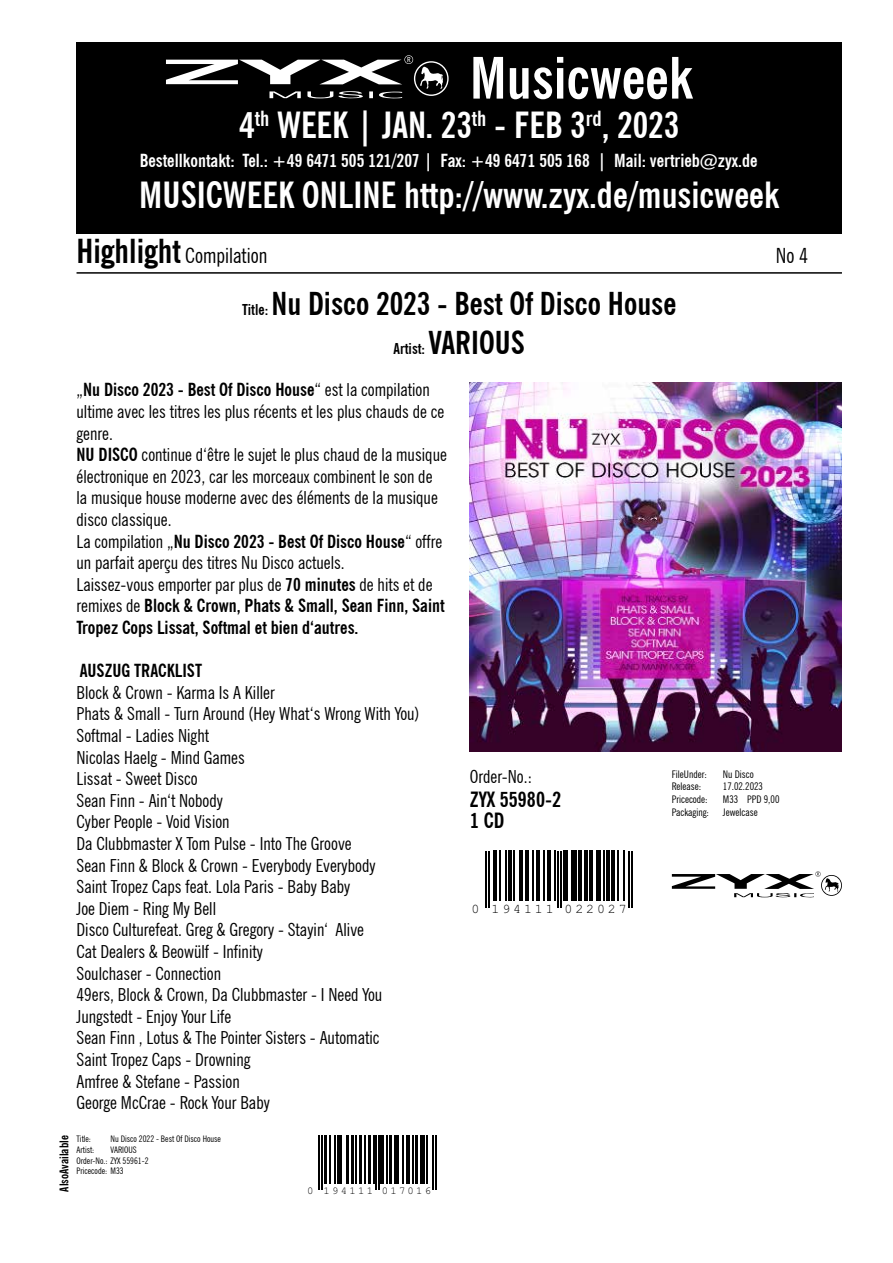
<style>
.page{position:relative;width:893px;height:1263px;background:#fff}
.page>*{position:absolute;margin:0;border:0;box-sizing:border-box;transform-origin:0 0}
.t1{font:700 condensed 57px "News Gothic BT";color:#fff}
.t2{font:700 condensed 36px/70.2px "News Gothic BT";color:#fff;text-align:center}
.t3{font:700 condensed 31.5px "News Gothic BT";color:#000}
.t4{font:condensed 21px "News Gothic BT";color:#000}
.t5{font:700 condensed 21px "News Gothic BT";color:#000}
.t6{font:condensed 18px/21.6px "News Gothic BT";color:#000}
.t7{font:700 condensed 18px "News Gothic BT";color:#fff}
.t8{font:700 condensed 18px "News Gothic BT";color:#000}
.t9{font:700 condensed 15px "News Gothic BT";color:#000}
.t10{font:13.35px "Arial";letter-spacing:.215em;color:#000}
.t11{font:700 condensed 12px "News Gothic BT";color:#000}
.t12{font:10.65px "Arial";letter-spacing:.215em;color:#000}
.t13{font:condensed 10.5px "News Gothic BT";color:#000}
.t14{font:condensed 9px/10.6px "News Gothic BT";color:#000}
.s1{font-weight:700;font-size:33px}
.s2{font-size:15px}
.s3{font-size:31.5px}
.s4{font-weight:700}
</style>
<div class="page">
<div style="left:77px;top:43px;width:765px;height:191px;background:#000"></div>
<svg style="left:166px;top:55px;width:283px;height:43px"></svg>
<hr style="left:77px;top:272px;width:765px;height:2px;background:#000">
<img style="left:470px;top:383px;width:372px;height:369px">
<hr style="left:485px;top:851px;width:2px;height:56px;background:#000">
<hr style="left:488px;top:851px;width:2px;height:56px;background:#000">
<hr style="left:493px;top:851px;width:3px;height:50px;background:#000">
<hr style="left:499px;top:851px;width:2px;height:50px;background:#000">
<hr style="left:506px;top:851px;width:1px;height:50px;background:#000">
<hr style="left:509px;top:851px;width:3px;height:50px;background:#000">
<hr style="left:513px;top:851px;width:2px;height:50px;background:#000">
<hr style="left:520px;top:851px;width:3px;height:50px;background:#000">
<hr style="left:526px;top:851px;width:3px;height:50px;background:#000">
<hr style="left:532px;top:851px;width:2px;height:50px;background:#000">
<hr style="left:537px;top:851px;width:3px;height:50px;background:#000">
<hr style="left:543px;top:851px;width:1px;height:50px;background:#000">
<hr style="left:547px;top:851px;width:4px;height:50px;background:#000">
<hr style="left:554px;top:851px;width:1px;height:50px;background:#000">
<hr style="left:557px;top:851px;width:1px;height:56px;background:#000">
<hr style="left:560px;top:851px;width:1px;height:56px;background:#000">
<div style="left:563px;top:851px;width:5px;height:50px;background:#000"></div>
<hr style="left:571px;top:851px;width:1px;height:50px;background:#000">
<hr style="left:574px;top:851px;width:3px;height:50px;background:#000">
<hr style="left:579px;top:851px;width:3px;height:50px;background:#000">
<hr style="left:585px;top:851px;width:3px;height:50px;background:#000">
<hr style="left:589px;top:851px;width:4px;height:50px;background:#000">
<hr style="left:596px;top:851px;width:4px;height:50px;background:#000">
<hr style="left:603px;top:851px;width:2px;height:50px;background:#000">
<hr style="left:606px;top:851px;width:4px;height:50px;background:#000">
<hr style="left:611px;top:851px;width:3px;height:50px;background:#000">
<hr style="left:617px;top:851px;width:2px;height:50px;background:#000">
<hr style="left:624px;top:851px;width:1px;height:50px;background:#000">
<hr style="left:628px;top:851px;width:2px;height:56px;background:#000">
<hr style="left:631px;top:851px;width:2px;height:56px;background:#000">
<svg style="left:672px;top:871px;width:170px;height:27px"></svg>
<hr style="left:319px;top:1135px;width:1px;height:54px;background:#000">
<hr style="left:321px;top:1135px;width:1px;height:54px;background:#000">
<hr style="left:325px;top:1135px;width:2px;height:49px;background:#000">
<hr style="left:330px;top:1135px;width:1px;height:49px;background:#000">
<hr style="left:335px;top:1135px;width:1px;height:49px;background:#000">
<hr style="left:337px;top:1135px;width:3px;height:49px;background:#000">
<hr style="left:341px;top:1135px;width:1px;height:49px;background:#000">
<hr style="left:346px;top:1135px;width:2px;height:49px;background:#000">
<hr style="left:351px;top:1135px;width:2px;height:49px;background:#000">
<hr style="left:356px;top:1135px;width:1px;height:49px;background:#000">
<hr style="left:359px;top:1135px;width:3px;height:49px;background:#000">
<hr style="left:364px;top:1135px;width:2px;height:49px;background:#000">
<hr style="left:368px;top:1135px;width:3px;height:49px;background:#000">
<hr style="left:373px;top:1135px;width:1px;height:49px;background:#000">
<hr style="left:376px;top:1135px;width:1px;height:54px;background:#000">
<hr style="left:378px;top:1135px;width:1px;height:54px;background:#000">
<hr style="left:380px;top:1135px;width:4px;height:49px;background:#000">
<hr style="left:387px;top:1135px;width:1px;height:49px;background:#000">
<hr style="left:389px;top:1135px;width:3px;height:49px;background:#000">
<hr style="left:394px;top:1135px;width:3px;height:49px;background:#000">
<hr style="left:398px;top:1135px;width:1px;height:49px;background:#000">
<hr style="left:403px;top:1135px;width:1px;height:49px;background:#000">
<hr style="left:406px;top:1135px;width:4px;height:49px;background:#000">
<hr style="left:413px;top:1135px;width:1px;height:49px;background:#000">
<hr style="left:415px;top:1135px;width:3px;height:49px;background:#000">
<hr style="left:420px;top:1135px;width:3px;height:49px;background:#000">
<hr style="left:424px;top:1135px;width:1px;height:49px;background:#000">
<hr style="left:426px;top:1135px;width:2px;height:49px;background:#000">
<hr style="left:432px;top:1135px;width:2px;height:54px;background:#000">
<hr style="left:435px;top:1135px;width:1px;height:54px;background:#000">
<h1 class="t1" style="left:470px;top:43px;width:224px">Musicweek</h1>
<h2 class="t2" style="left:139px;top:90px;width:641px">4<sup>th</sup> WEEK | JAN. 23<sup>th</sup> - FEB 3<sup>rd</sup>, 2023<br>MUSICWEEK ONLINE http://www.zyx.de/musicweek</h2>
<p class="t4" style="left:77px;top:243px;width:192px"><span class="s1">Highlight</span> Compilation</p>
<p class="t4" style="left:776px;top:243px;width:34px">No 4</p>
<h3 class="t3" style="left:242px;top:285px;width:436px"><span class="s2">Title:</span> Nu Disco 2023 - Best Of Disco House</h3>
<p class="t9" style="left:393px;top:339px;width:133px">Artist: <span class="s3">VARIOUS</span></p>
<p class="t6" style="left:77px;top:379px;width:372px">„<span class="s4">Nu Disco 2023 - Best Of Disco House</span>“ est la compilation ultime avec les titres les plus récents et les plus chauds de ce genre.<br><span class="s4">NU DISCO</span> continue d‘être le sujet le plus chaud de la musique électronique en 2023, car les morceaux combinent le son de la musique house moderne avec des éléments de la musique disco classique.<br>La compilation „<span class="s4">Nu Disco 2023 - Best Of Disco House</span>“ offre un parfait aperçu des titres Nu Disco actuels.<br>Laissez-vous emporter par plus de <span class="s4">70 minutes</span> de hits et de remixes de <span class="s4">Block &amp; Crown, Phats &amp; Small, Sean Finn, Saint Tropez Cops Lissat, Softmal et bien d‘autres.</span></p>
<p class="t8" style="left:80px;top:660px;width:124px">AUSZUG TRACKLIST</p>
<p class="t6" style="left:77px;top:681px;width:345px">Block &amp; Crown - Karma Is A Killer<br>Phats &amp; Small - Turn Around (Hey What‘s Wrong With You)<br>Softmal - Ladies Night<br>Nicolas Haelg - Mind Games<br>Lissat - Sweet Disco<br>Sean Finn - Ain‘t Nobody<br>Cyber People - Void Vision<br>Da Clubbmaster X Tom Pulse - Into The Groove<br>Sean Finn &amp; Block &amp; Crown - Everybody Everybody<br>Saint Tropez Caps feat. Lola Paris - Baby Baby<br>Joe Diem - Ring My Bell<br>Disco Culturefeat. Greg &amp; Gregory - Stayin‘ Alive<br>Cat Dealers &amp; Beowülf - Infinity<br>Soulchaser - Connection<br>49ers, Block &amp; Crown, Da Clubbmaster - I Need You Jungstedt - Enjoy Your Life<br>Sean Finn , Lotus &amp; The Pointer Sisters - Automatic<br>Saint Tropez Caps - Drowning<br>Amfree &amp; Stefane - Passion<br>George McCrae - Rock Your Baby</p>
<p class="t7" style="left:140px;top:149px;width:619px">Bestellkontakt: Tel.: +49 6471 505 121/207 | Fax: +49 6471 505 168 | Mail: vertrieb@zyx.de</p>
<p class="t13" style="left:672px;top:767px;width:37px">FileUnder:</p>
<p class="t13" style="left:723px;top:767px;width:32px">Nu Disco</p>
<p class="t13" style="left:672px;top:780px;width:31px">Release:</p>
<p class="t13" style="left:723px;top:780px;width:42px">17.02.2023</p>
<p class="t13" style="left:672px;top:793px;width:37px">Pricecode:</p>
<p class="t13" style="left:723px;top:793px;width:58px">M33 PPD 9,00</p>
<p class="t13" style="left:672px;top:806px;width:39px">Packaging:</p>
<p class="t13" style="left:723px;top:806px;width:36px">Jewelcase</p>
<p class="t6" style="left:470px;top:766px;width:64px">Order-No.:</p>
<p class="t5" style="left:470px;top:786px;width:93px">ZYX 55980-2</p>
<p class="t5" style="left:470px;top:808px;width:36px">1 CD</p>
<p class="t10" style="left:471px;top:901px;width:157px">0 194111 022027</p>
<p class="t11" style="left:57px;top:1191px;width:58px;rotate:-90deg">AlsoAvailable</p>
<p class="t14" style="left:77px;top:1134px;width:16px">Title:</p>
<p class="t14" style="left:111px;top:1134px;width:112px">Nu Disco 2022 - Best Of Disco House</p>
<p class="t14" style="left:77px;top:1144px;width:73px;text-indent:34px">VARIOUS<br>Order-No.: ZYX 55961-2<br>Pricecode: M33</p>
<p class="t14" style="left:77px;top:1144px;width:19px">Artist:</p>
<p class="t12" style="left:307px;top:1184px;width:125px">0 194111 017016</p>
</div>
